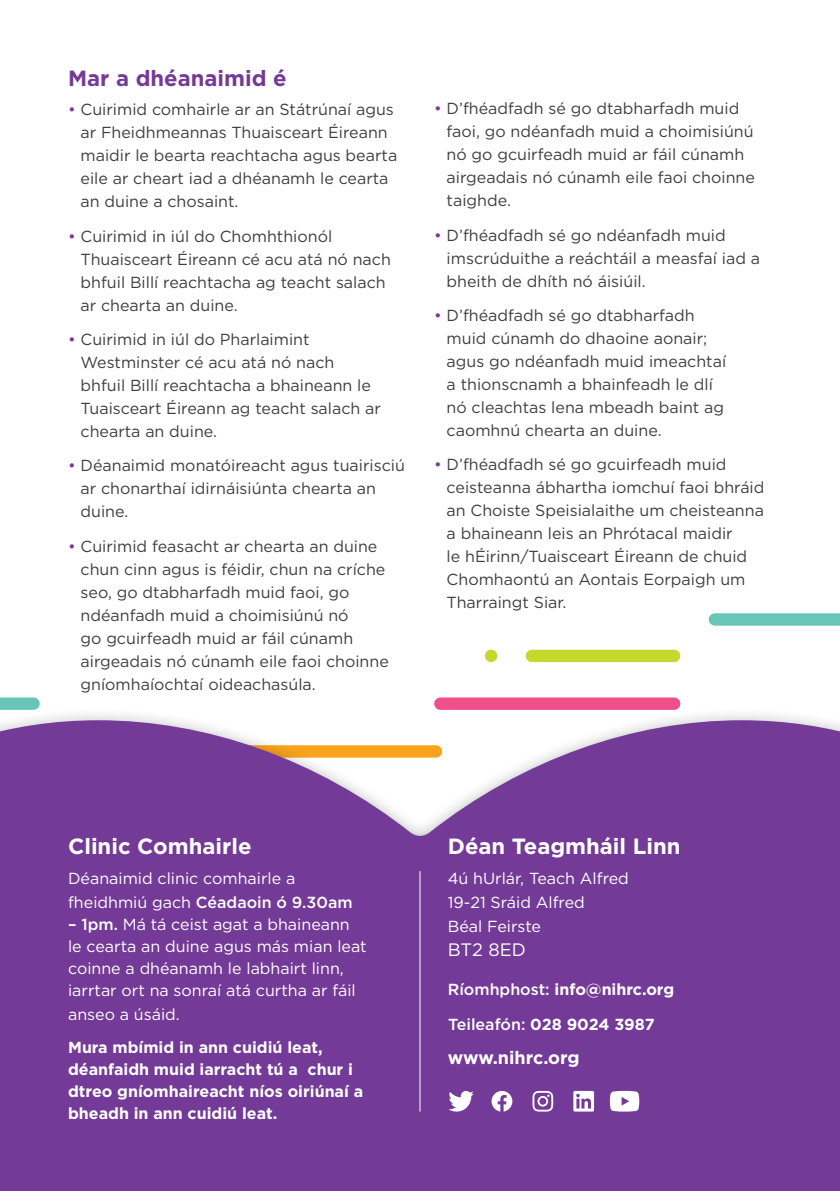
<style>
.page{position:relative;width:840px;height:1191px;background:#fff}
.page>*{position:absolute;margin:0;border:0;box-sizing:border-box;transform-origin:0 0}
.t1{font:700 22px "Gotham";color:#fff}
.t2{font:700 22px "Gotham";color:#743a97}
.t3{font:700 18px "Gotham";letter-spacing:-.005em;color:#fff}
.t4{font:18px "Gotham";color:#fff}
.t5{font:16px/23px "Gotham";color:#3e3e3f}
.t6{font:16px/24px "Gotham";color:#fff}
.t7{font:700 16px/22px "Gotham";color:#fff}
.s1{color:#743a97}
.s2{font-weight:500}
</style>
<div class="page">
<div style="left:0;top:707px;width:839px;height:484px;background:#231f20;opacity:.5"></div>
<div style="left:0;top:720px;width:839px;height:471px;background:#743a97"></div>
<svg style="left:532px;top:1091px;width:21px;height:20px"></svg>
<svg style="left:609px;top:1091px;width:30px;height:20px"></svg>
<svg style="left:491px;top:1091px;width:21px;height:20px"></svg>
<svg style="left:448px;top:1091px;width:25px;height:20px"></svg>
<svg style="left:573px;top:1091px;width:20px;height:20px"></svg>
<hr style="left:419px;top:871px;width:1px;height:240px;background:#fff">
<div style="left:525px;top:649px;width:155px;height:13px;background:#c4d82d;border-radius:6px"></div>
<svg style="left:484px;top:649px;width:13px;height:13px"></svg>
<svg style="left:708px;top:613px;width:131px;height:12px;background:#6dc8bb"></svg>
<div style="left:434px;top:697px;width:246px;height:13px;background:#f05089;border-radius:6px"></div>
<svg style="left:0;top:697px;width:40px;height:13px"></svg>
<h1 class="t2" style="left:68px;top:63px;width:220px">Mar a dhéanaimid é</h1>
<p class="t5" style="left:80px;top:98px;width:318px;text-indent:-12px"><span class="s1">•</span> Cuirimid comhairle ar an Státrúnaí agus ar Fheidhmeannas Thuaisceart Éireann maidir le bearta reachtacha agus bearta eile ar cheart iad a dhéanamh le cearta an duine a chosaint.</p>
<p class="t5" style="left:80px;top:224px;width:311px;text-indent:-12px"><span class="s1">•</span> Cuirimid in iúl do Chomhthionól Thuaisceart Éireann cé acu atá nó nach bhfuil Billí reachtacha ag teacht salach ar chearta an duine.</p>
<p class="t5" style="left:80px;top:327px;width:302px;text-indent:-12px"><span class="s1">•</span> Cuirimid in iúl do Pharlaimint<br>Westminster cé acu atá nó nach bhfuil Billí reachtacha a bhaineann le<br>Tuaisceart Éireann ag teacht salach ar chearta an duine.</p>
<p class="t5" style="left:80px;top:454px;width:326px;text-indent:-12px"><span class="s1">•</span> Déanaimid monatóireacht agus tuairisciú ar chonarthaí idirnáisiúnta chearta an duine.</p>
<p class="t5" style="left:80px;top:534px;width:309px;text-indent:-12px"><span class="s1">•</span> Cuirimid feasacht ar chearta an duine chun cinn agus is féidir, chun na críche seo, go dtabharfadh muid faoi, go ndéanfadh muid a choimisiúnú nó<br>go gcuirfeadh muid ar fáil cúnamh airgeadais nó cúnamh eile faoi choinne gníomhaíochtaí oideachasúla.</p>
<p class="t5" style="left:446px;top:97px;width:309px;text-indent:-12px"><span class="s1">•</span> D’fhéadfadh sé go dtabharfadh muid faoi, go ndéanfadh muid a choimisiúnú nó go gcuirfeadh muid ar fáil cúnamh airgeadais nó cúnamh eile faoi choinne taighde.</p>
<p class="t5" style="left:446px;top:223px;width:315px;text-indent:-12px"><span class="s1">•</span> D’fhéadfadh sé go ndéanfadh muid imscrúduithe a reáchtáil a measfaí iad a bheith de dhíth nó áisiúil.</p>
<p class="t5" style="left:446px;top:303px;width:281px;text-indent:-12px"><span class="s1">•</span> D’fhéadfadh sé go dtabharfadh muid cúnamh do dhaoine aonair; agus go ndéanfadh muid imeachtaí a thionscnamh a bhainfeadh le dlí nó cleachtas lena mbeadh baint ag caomhnú chearta an duine.</p>
<p class="t5" style="left:446px;top:453px;width:319px;text-indent:-12px"><span class="s1">•</span> D’fhéadfadh sé go gcuirfeadh muid ceisteanna ábhartha iomchuí faoi bhráid an Choiste Speisialaithe um cheisteanna a bhaineann leis an Phrótacal maidir<br>le hÉirinn/Tuaisceart Éireann de chuid Chomhaontú an Aontais Eorpaigh um Tharraingt Siar.</p>
<h1 class="t1" style="left:68px;top:831px;width:185px">Clinic Comhairle</h1>
<p class="t6" style="left:68px;top:865px;width:286px">Déanaimid clinic comhairle a fheidhmiú gach <span class="s2">Céadaoin ó 9.30am</span></p>
<p class="t6" style="left:68px;top:912px;width:300px;line-height:22px"><span class="s2">– 1pm.</span> Má tá ceist agat a bhaineann le cearta an duine agus más mian leat coinne a dhéanamh le labhairt linn, iarrtar ort na sonraí atá curtha ar fáil</p>
<p class="t6" style="left:68px;top:1001px;width:113px">anseo a úsáid.</p>
<p class="t7" style="left:68px;top:1036px;width:296px">Mura mbímid in ann cuidiú leat, déanfaidh muid iarracht tú a chur i dtreo gníomhaireacht níos oiriúnaí a bheadh in ann cuidiú leat.</p>
<h1 class="t1" style="left:447px;top:831px;width:234px">Déan Teagmháil Linn</h1>
<p class="t6" style="left:447px;top:866px;width:182px">4ú hUrlár, Teach Alfred<br>19-21 Sráid Alfred<br>Béal Feirste</p>
<p class="t4" style="left:447px;top:938px;width:80px">BT2 8ED</p>
<p class="t7" style="left:447px;top:978px;width:228px"><span class="s2">Ríomhphost:</span> info@nihrc.org</p>
<p class="t7" style="left:448px;top:1012px;width:208px"><span class="s2">Teileafón:</span> 028 9024 3987</p>
<p class="t3" style="left:447px;top:1045px;width:133px">www.nihrc.org</p>
</div>
